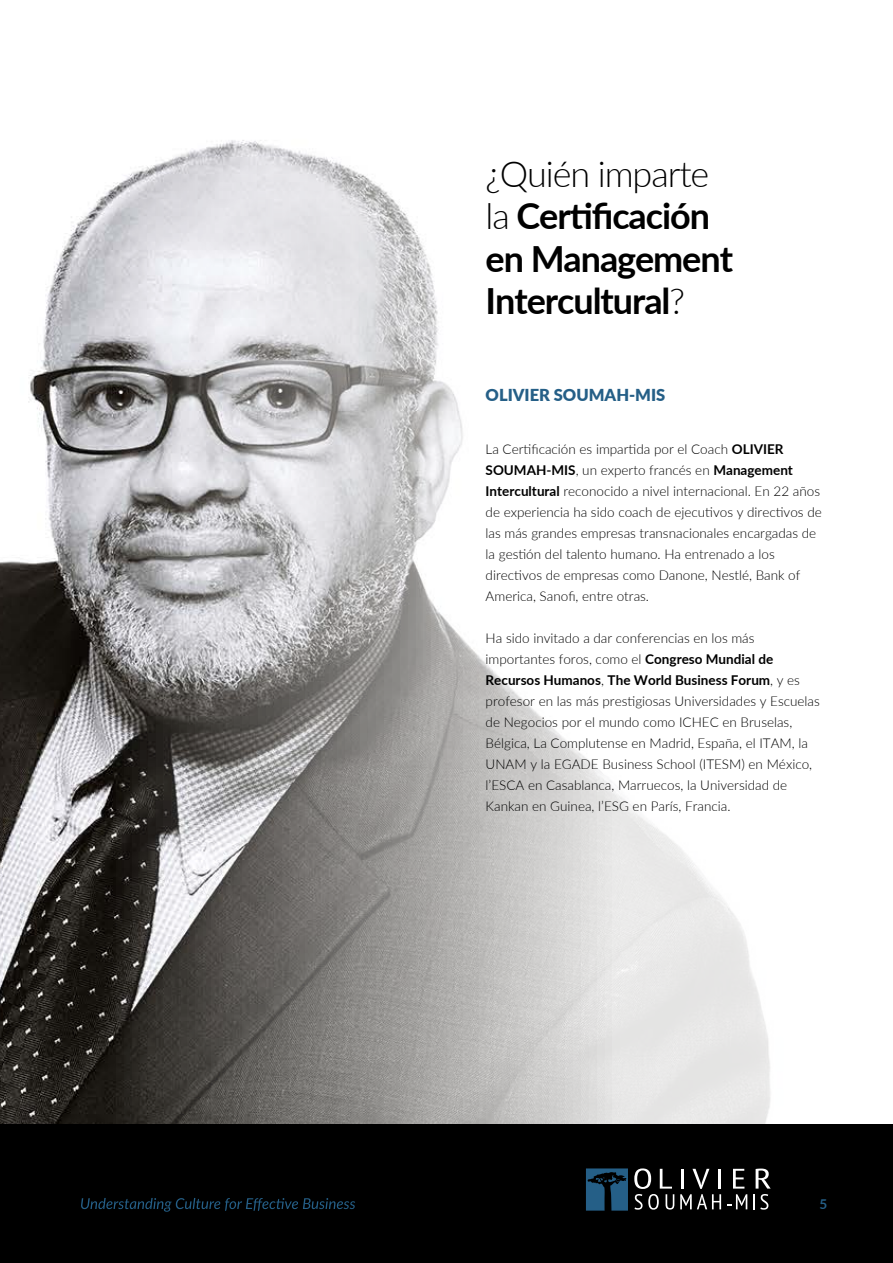
<style>
.page{position:relative;width:893px;height:1263px;background:#fff}
.page>*{position:absolute;margin:0;border:0;box-sizing:border-box;transform-origin:0 0}
.t1{font:700 36px/42.5px "Lato";letter-spacing:-.03em;color:#000}
.t2{font:900 16.5px "Lato";color:#255f87}
.t3{font:300 13.5px/21px "Lato";color:#000}
.t4{font:700 13.5px "Lato";color:#255f87}
.s1{font-weight:300}
.s2{font-weight:700}
</style>
<div class="page">
<img style="left:0;top:140px;width:893px;height:985px">
<div style="left:0;top:1125px;width:893px;height:138px;background:#000"></div>
<svg style="left:586px;top:1168px;width:42px;height:42px"></svg>
<svg style="left:733px;top:1169px;width:11px;height:19px"></svg>
<svg style="left:756px;top:1168px;width:15px;height:20px"></svg>
<svg style="left:634px;top:1168px;width:40px;height:41px"></svg>
<svg style="left:680px;top:1169px;width:41px;height:40px"></svg>
<svg style="left:727px;top:1194px;width:20px;height:15px"></svg>
<svg style="left:753px;top:1194px;width:15px;height:15px"></svg>
<svg style="left:81px;top:1198px;width:274px;height:14px"></svg>
<h1 class="t1" style="left:486px;top:151px;width:249px"><span class="s1">¿Quién imparte la</span> Certificación en Management<br>Intercultural<span class="s1">?</span></h1>
<p class="t2" style="left:486px;top:383px;width:181px">OLIVIER SOUMAH-MIS</p>
<p class="t3" style="left:486px;top:438px;width:338px">La Certificación es impartida por el Coach <span class="s2">OLIVIER SOUMAH-MIS</span>, un experto francés en <span class="s2">Management Intercultural</span> reconocido a nivel internacional. En 22 años de experiencia ha sido coach de ejecutivos y directivos de las más grandes empresas transnacionales encargadas de la gestión del talento humano. Ha entrenado a los directivos de empresas como Danone, Nestlé, Bank of America, Sanofi, entre otras.</p>
<p class="t3" style="left:486px;top:627px;width:336px">Ha sido invitado a dar conferencias en los más importantes foros, como el <span class="s2">Congreso Mundial de Recursos Humanos</span>, <span class="s2">The World Business Forum</span>, y es profesor en las más prestigiosas Universidades y Escuelas de Negocios por el mundo como ICHEC en Bruselas, Bélgica, La Complutense en Madrid, España, el ITAM, la UNAM y la EGADE Business School (ITESM) en México, l’ESCA en Casablanca, Marruecos, la Universidad de Kankan en Guinea, l’ESG en París, Francia.</p>
<p class="t4" style="left:820px;top:1194px;width:9px">5</p>
</div>
